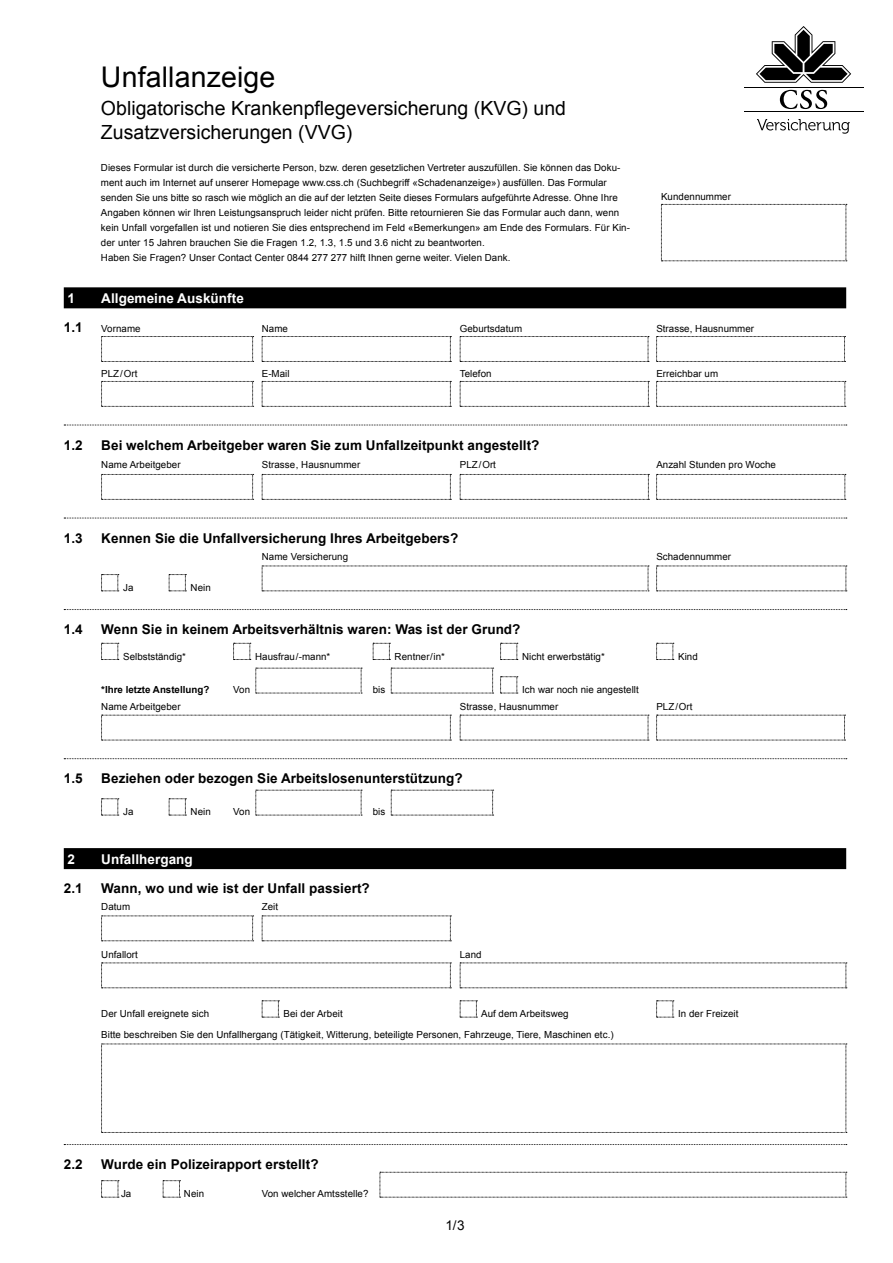
<style>
.page{position:relative;width:893px;height:1263px;background:#fff}
.page>*{position:absolute;margin:0;border:0;box-sizing:border-box;transform-origin:0 0}
.t1{font:28.5px "Arial";letter-spacing:.005em;color:#000}
.t2{font:19.5px/24px "Arial";color:#000}
.t3{font:700 13.5px "Arial";letter-spacing:.005em;color:#000}
.t4{font:700 13.5px "Arial";letter-spacing:.005em;color:#fff}
.t5{font:13.5px "Arial";color:#000}
.t6{font:9.75px/15px "Arial";letter-spacing:.005em;color:#000}
.t7{font:700 9.75px "Arial";color:#000}
</style>
<div class="page">
<div style="left:64px;top:287px;width:782px;height:21px;background:#000"></div>
<svg style="left:64px;top:425px;width:783px;height:1px"></svg>
<svg style="left:64px;top:518px;width:783px;height:1px"></svg>
<svg style="left:64px;top:609px;width:783px;height:1px"></svg>
<svg style="left:64px;top:758px;width:783px;height:1px"></svg>
<div style="left:64px;top:848px;width:782px;height:21px;background:#000"></div>
<svg style="left:64px;top:1144px;width:783px;height:1px"></svg>
<svg style="left:101px;top:336px;width:153px;height:26px"></svg>
<svg style="left:262px;top:336px;width:189px;height:26px"></svg>
<svg style="left:460px;top:336px;width:189px;height:26px"></svg>
<svg style="left:656px;top:336px;width:189px;height:26px"></svg>
<svg style="left:101px;top:381px;width:153px;height:26px"></svg>
<svg style="left:262px;top:381px;width:189px;height:26px"></svg>
<svg style="left:460px;top:381px;width:189px;height:26px"></svg>
<svg style="left:656px;top:381px;width:190px;height:26px"></svg>
<svg style="left:101px;top:474px;width:153px;height:26px"></svg>
<svg style="left:262px;top:474px;width:189px;height:26px"></svg>
<svg style="left:460px;top:474px;width:189px;height:26px"></svg>
<svg style="left:656px;top:474px;width:190px;height:26px"></svg>
<svg style="left:101px;top:574px;width:18px;height:18px"></svg>
<svg style="left:169px;top:574px;width:17px;height:18px"></svg>
<svg style="left:262px;top:566px;width:387px;height:26px"></svg>
<svg style="left:656px;top:566px;width:191px;height:26px"></svg>
<svg style="left:101px;top:643px;width:18px;height:17px"></svg>
<svg style="left:233px;top:643px;width:18px;height:17px"></svg>
<svg style="left:373px;top:643px;width:17px;height:17px"></svg>
<svg style="left:500px;top:643px;width:18px;height:17px"></svg>
<svg style="left:656px;top:643px;width:18px;height:17px"></svg>
<svg style="left:256px;top:668px;width:106px;height:26px"></svg>
<svg style="left:391px;top:668px;width:103px;height:26px"></svg>
<svg style="left:500px;top:676px;width:18px;height:18px"></svg>
<svg style="left:101px;top:715px;width:350px;height:26px"></svg>
<svg style="left:460px;top:715px;width:189px;height:26px"></svg>
<svg style="left:656px;top:715px;width:189px;height:26px"></svg>
<svg style="left:101px;top:798px;width:18px;height:18px"></svg>
<svg style="left:169px;top:798px;width:17px;height:18px"></svg>
<svg style="left:256px;top:790px;width:106px;height:26px"></svg>
<svg style="left:391px;top:790px;width:103px;height:26px"></svg>
<svg style="left:101px;top:915px;width:153px;height:26px"></svg>
<svg style="left:262px;top:915px;width:189px;height:26px"></svg>
<svg style="left:101px;top:963px;width:350px;height:25px"></svg>
<svg style="left:460px;top:963px;width:387px;height:25px"></svg>
<svg style="left:262px;top:1000px;width:17px;height:18px"></svg>
<svg style="left:460px;top:1000px;width:17px;height:18px"></svg>
<svg style="left:656px;top:1000px;width:18px;height:18px"></svg>
<svg style="left:101px;top:1044px;width:746px;height:89px"></svg>
<svg style="left:101px;top:1180px;width:18px;height:18px"></svg>
<svg style="left:163px;top:1180px;width:17px;height:18px"></svg>
<svg style="left:380px;top:1172px;width:467px;height:26px"></svg>
<svg style="left:661px;top:204px;width:186px;height:58px"></svg>
<svg style="left:757px;top:119px;width:93px;height:15px"></svg>
<hr style="left:744px;top:111px;width:119px;height:1px;background:#000">
<hr style="left:744px;top:87px;width:119px;height:1px;background:#000">
<svg style="left:756px;top:26px;width:95px;height:57px"></svg>
<svg style="left:780px;top:90px;width:47px;height:19px"></svg>
<h1 class="t1" style="left:101px;top:58px;width:176px">Unfallanzeige</h1>
<h2 class="t2" style="left:101px;top:96px;width:466px">Obligatorische Krankenpflegeversicherung (KVG) und<br>Zusatzversicherungen (VVG)</h2>
<p class="t6" style="left:101px;top:160px;width:531px">Dieses Formular ist durch die versicherte Person, bzw. deren gesetzlichen Vertreter auszufüllen. Sie können das Doku&shy;ment auch im Internet auf unserer Homepage www.css.ch (Suchbegriff «Schadenanzeige») ausfüllen. Das Formular senden Sie uns bitte so rasch wie möglich an die auf der letzten Seite dieses Formulars aufgeführte Adresse. Ohne Ihre Angaben können wir Ihren Leistungsanspruch leider nicht prüfen. Bitte retournieren Sie das Formular auch dann, wenn kein Unfall vorgefallen ist und notieren Sie dies entsprechend im Feld «Bemerkungen» am Ende des Formulars. Für Kin&shy;der unter 15 Jahren brauchen Sie die Fragen 1.2, 1.3, 1.5 und 3.6 nicht zu beantworten.<br>Haben Sie Fragen? Unser Contact Center 0844 277 277 hilft Ihnen gerne weiter. Vielen Dank.</p>
<p class="t6" style="left:661px;top:189px;width:71px">Kundennummer</p>
<h3 class="t4" style="left:68px;top:289px;width:9px">1</h3>
<h3 class="t4" style="left:101px;top:289px;width:144px">Allgemeine Auskünfte</h3>
<h3 class="t3" style="left:64px;top:318px;width:20px">1.1</h3>
<p class="t6" style="left:101px;top:321px;width:41px">Vorname</p>
<p class="t6" style="left:262px;top:321px;width:28px">Name</p>
<p class="t6" style="left:460px;top:321px;width:64px">Geburtsdatum</p>
<p class="t6" style="left:656px;top:321px;width:99px">Strasse, Hausnummer</p>
<p class="t6" style="left:101px;top:366px;width:38px">PLZ/Ort</p>
<p class="t6" style="left:262px;top:366px;width:29px">E-Mail</p>
<p class="t6" style="left:460px;top:366px;width:33px">Telefon</p>
<p class="t6" style="left:656px;top:366px;width:63px">Erreichbar um</p>
<h3 class="t3" style="left:64px;top:436px;width:20px">1.2</h3>
<h3 class="t3" style="left:101px;top:436px;width:440px">Bei welchem Arbeitgeber waren Sie zum Unfallzeitpunkt angestellt?</h3>
<p class="t6" style="left:101px;top:457px;width:81px">Name Arbeitgeber</p>
<p class="t6" style="left:262px;top:457px;width:100px">Strasse, Hausnummer</p>
<p class="t6" style="left:460px;top:457px;width:38px">PLZ/Ort</p>
<p class="t6" style="left:656px;top:457px;width:121px">Anzahl Stunden pro Woche</p>
<h3 class="t3" style="left:64px;top:529px;width:20px">1.3</h3>
<h3 class="t3" style="left:101px;top:529px;width:359px">Kennen Sie die Unfallversicherung Ihres Arbeitgebers?</h3>
<p class="t6" style="left:262px;top:549px;width:88px">Name Versicherung</p>
<p class="t6" style="left:656px;top:549px;width:76px">Schadennummer</p>
<p class="t6" style="left:123px;top:580px;width:12px">Ja</p>
<p class="t6" style="left:191px;top:580px;width:22px">Nein</p>
<h3 class="t3" style="left:64px;top:620px;width:20px">1.4</h3>
<h3 class="t3" style="left:101px;top:620px;width:421px">Wenn Sie in keinem Arbeitsverhältnis waren: Was ist der Grund?</h3>
<p class="t6" style="left:123px;top:649px;width:64px">Selbstständig*</p>
<p class="t6" style="left:255px;top:649px;width:77px">Hausfrau/-mann*</p>
<p class="t6" style="left:395px;top:649px;width:52px">Rentner/in*</p>
<p class="t6" style="left:522px;top:649px;width:84px">Nicht erwerbstätig*</p>
<p class="t6" style="left:678px;top:649px;width:21px">Kind</p>
<p class="t7" style="left:101px;top:683px;width:110px">*Ihre letzte Anstellung?</p>
<p class="t6" style="left:233px;top:682px;width:18px">Von</p>
<p class="t6" style="left:373px;top:682px;width:14px">bis</p>
<p class="t6" style="left:522px;top:682px;width:118px">Ich war noch nie angestellt</p>
<p class="t6" style="left:101px;top:700px;width:81px">Name Arbeitgeber</p>
<p class="t6" style="left:460px;top:700px;width:100px">Strasse, Hausnummer</p>
<p class="t6" style="left:656px;top:700px;width:38px">PLZ/Ort</p>
<h3 class="t3" style="left:64px;top:770px;width:20px">1.5</h3>
<h3 class="t3" style="left:101px;top:770px;width:363px">Beziehen oder bezogen Sie Arbeitslosenunterstützung?</h3>
<p class="t6" style="left:123px;top:804px;width:12px">Ja</p>
<p class="t6" style="left:191px;top:804px;width:22px">Nein</p>
<p class="t6" style="left:233px;top:804px;width:18px">Von</p>
<p class="t6" style="left:373px;top:804px;width:14px">bis</p>
<h3 class="t4" style="left:68px;top:850px;width:9px">2</h3>
<h3 class="t4" style="left:101px;top:850px;width:93px">Unfallhergang</h3>
<h3 class="t3" style="left:64px;top:879px;width:20px">2.1</h3>
<h3 class="t3" style="left:101px;top:879px;width:270px">Wann, wo und wie ist der Unfall passiert?</h3>
<p class="t6" style="left:101px;top:899px;width:30px">Datum</p>
<p class="t6" style="left:262px;top:899px;width:18px">Zeit</p>
<p class="t6" style="left:101px;top:947px;width:38px">Unfallort</p>
<p class="t6" style="left:460px;top:947px;width:23px">Land</p>
<p class="t6" style="left:101px;top:1006px;width:109px">Der Unfall ereignete sich</p>
<p class="t6" style="left:284px;top:1006px;width:61px">Bei der Arbeit</p>
<p class="t6" style="left:481px;top:1006px;width:89px">Auf dem Arbeitsweg</p>
<p class="t6" style="left:678px;top:1006px;width:62px">In der Freizeit</p>
<p class="t6" style="left:101px;top:1027px;width:514px">Bitte beschreiben Sie den Unfallhergang (Tätigkeit, Witterung, beteiligte Personen, Fahrzeuge, Tiere, Maschinen etc.)</p>
<h3 class="t3" style="left:64px;top:1155px;width:20px">2.2</h3>
<h3 class="t3" style="left:101px;top:1155px;width:219px">Wurde ein Polizeirapport erstellt?</h3>
<p class="t6" style="left:121px;top:1186px;width:12px">Ja</p>
<p class="t6" style="left:184px;top:1186px;width:22px">Nein</p>
<p class="t6" style="left:262px;top:1186px;width:108px">Von welcher Amtsstelle?</p>
<h3 class="t5" style="left:445px;top:1217px;width:21px">1/3</h3>
</div>
